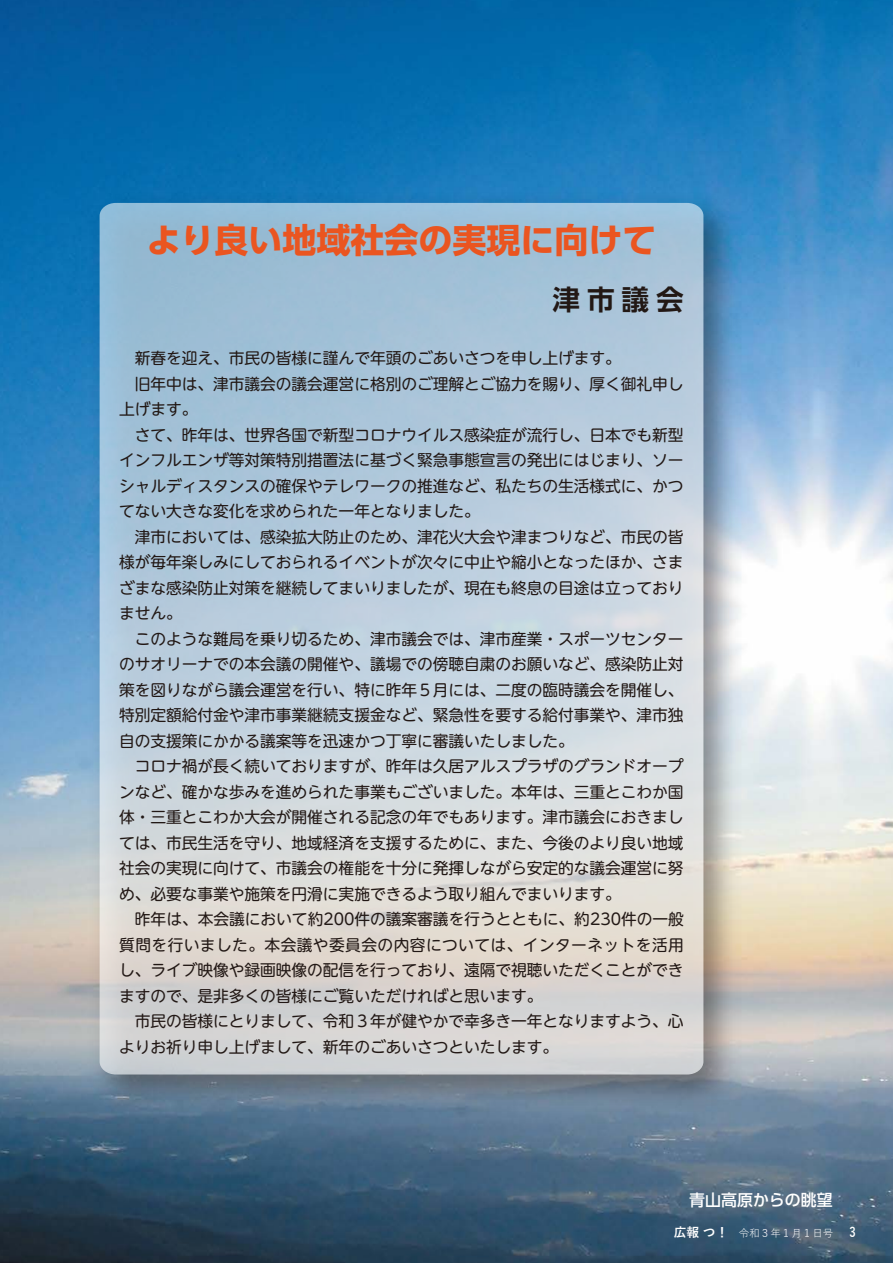
<style>
.page{position:relative;width:893px;height:1263px;background:#fff}
.page>*{position:absolute;margin:0;border:0;box-sizing:border-box;transform-origin:0 0}
.t1{font:700 34.05px "UD Shin Go Pr 6";color:#ea5520}
.t2{font:700 27.6px "UD Shin Go Pr 6 De";color:#221815}
.t3{font:500 15.9px "UD Shin Go Pr 6";color:#fff}
.t4{font:15.75px/25.5px "UD Shin M Go Pr 6";letter-spacing:-.005em;color:#221815}
.t5{font:10.5px "Yu Gothic";color:#fff}
.s1{font-weight:700;font-size:12.75px}
.s2{font-weight:700;font-size:13.5px}
</style>
<div class="page">
<img style="left:0;top:0;width:893px;height:1263px">
<img style="left:80px;top:183px;width:669px;height:937px">
<svg style="left:100px;top:203px;width:603px;height:871px;background:#c0cfda"></svg>
<h1 class="t1" style="left:146px;top:212px;width:512px">より良い地域社会の実現に向けて</h1>
<h2 class="t2" style="left:552px;top:277px;width:133px">津市議会</h2>
<p class="t4" style="left:119px;top:344px;width:566px">　新春を迎え、市民の皆様に謹んで年頭のごあいさつを申し上げます。<br>　旧年中は、津市議会の議会運営に格別のご理解とご協力を賜り、厚く御礼申し上げます。<br>　さて、昨年は、世界各国で新型コロナウイルス感染症が流行し、日本でも新型インフルエンザ等対策特別措置法に基づく緊急事態宣言の発出にはじまり、ソーシャルディスタンスの確保やテレワークの推進など、私たちの生活様式に、かつてない大きな変化を求められた一年となりました。<br>　津市においては、感染拡大防止のため、津花火大会や津まつりなど、市民の皆様が毎年楽しみにしておられるイベントが次々に中止や縮小となったほか、さまざまな感染防止対策を継続してまいりましたが、現在も終息の目途は立っておりません。<br>　このような難局を乗り切るため、津市議会では、津市産業・スポーツセンターのサオリーナでの本会議の開催や、議場での傍聴自粛のお願いなど、感染防止対策を図りながら議会運営を行い、特に昨年５月には、二度の臨時議会を開催し、特別定額給付金や津市事業継続支援金など、緊急性を要する給付事業や、津市独自の支援策にかかる議案等を迅速かつ丁寧に審議いたしました。<br>　コロナ禍が長く続いておりますが、昨年は久居アルスプラザのグランドオープンなど、確かな歩みを進められた事業もございました。本年は、三重とこわか国体・三重とこわか大会が開催される記念の年でもあります。津市議会におきましては、市民生活を守り、地域経済を支援するために、また、今後のより良い地域社会の実現に向けて、市議会の権能を十分に発揮しながら安定的な議会運営に努め、必要な事業や施策を円滑に実施できるよう取り組んでまいります。<br>　昨年は、本会議において約200件の議案審議を行うとともに、約230件の一般質問を行いました。本会議や委員会の内容については、インターネットを活用し、ライブ映像や録画映像の配信を行っており、遠隔で視聴いただくことができますので、是非多くの皆様にご覧いただければと思います。<br>　市民の皆様にとりまして、令和３年が健やかで幸多き一年となりますよう、心よりお祈り申し上げまして、新年のごあいさつといたします。</p>
<p class="t3" style="left:689px;top:1187px;width:145px">青山高原からの眺望</p>
<p class="t5" style="left:674px;top:1223px;width:183px"><span class="s1">広報 つ！</span> 令和３年１月１日号 <span class="s2">3</span></p>
</div>
